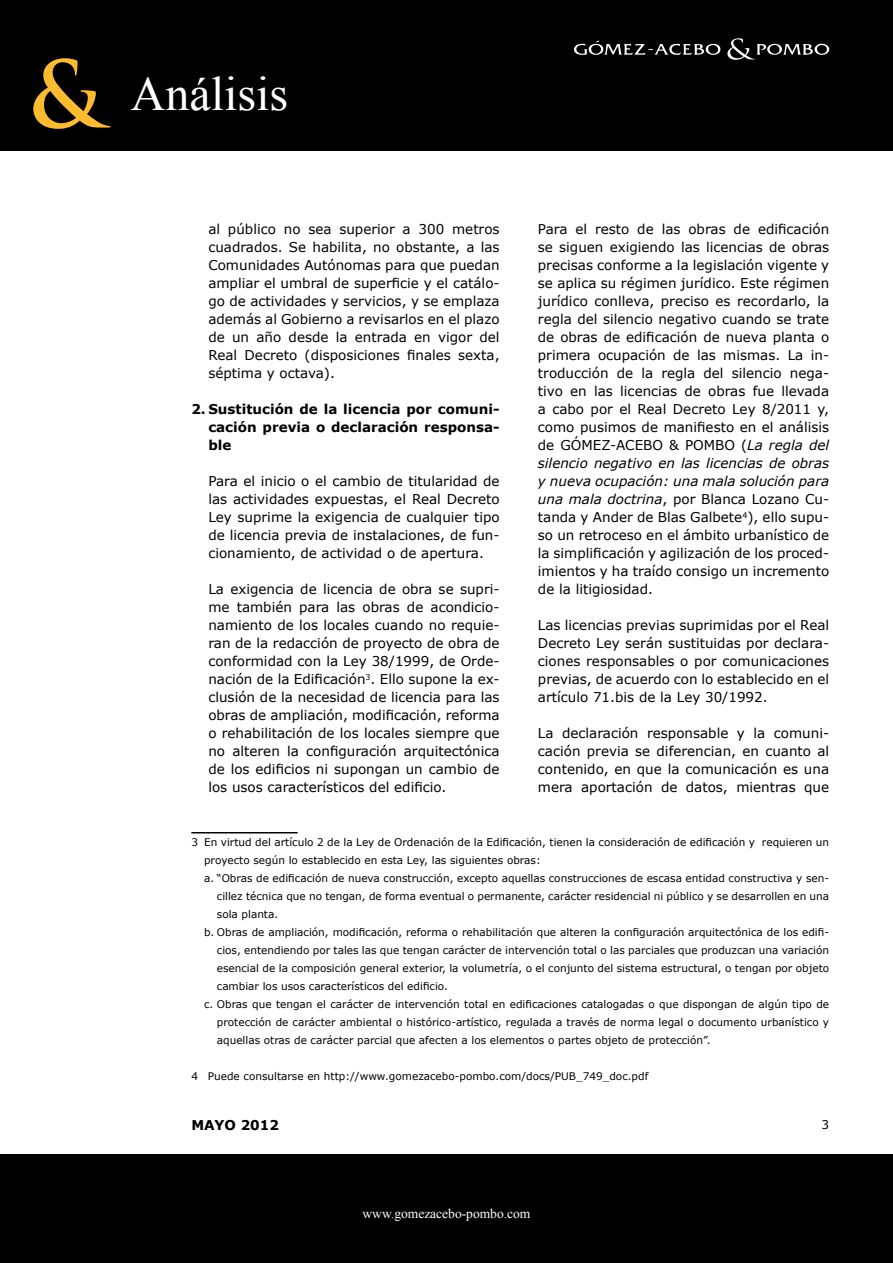
<style>
.page{position:relative;width:893px;height:1263px;background:#fff}
.page>*{position:absolute;margin:0;border:0;box-sizing:border-box;transform-origin:0 0}
.t1{font:700 90px "Trajan Pro";color:#fdbb30}
.t2{font:48px "Times New Roman";color:#fff}
.t3{font:13.5px/18px "Verdana";color:#000;text-align:justify}
.t4{font:700 13.5px/18px "Verdana";color:#000;text-align:justify}
.t5{font:13.5px "Times New Roman";color:#fff}
.t6{font:12px "Verdana";color:#000}
.t7{font:10.5px "Verdana";color:#000}
.s1{font-style:italic}
</style>
<div class="page">
<div style="left:0;top:0;width:893px;height:151px;background:#000"></div>
<div style="left:0;top:1154px;width:893px;height:109px;background:#000"></div>
<svg style="left:727px;top:38px;width:102px;height:22px"></svg>
<svg style="left:574px;top:41px;width:147px;height:14px"></svg>
<hr style="left:191px;top:832px;width:107px;height:1px;background:#000">
<h1 class="t1" style="left:28px;top:39px;width:76px">&amp;</h1>
<h2 class="t2" style="left:131px;top:62px;width:159px">Análisis</h2>
<p class="t3" style="left:208px;top:220px;width:293px">al público no sea superior a 300 metros cuadrados. Se habilita, no obstante, a las Comunidades Autónomas para que puedan ampliar el umbral de superficie y el catálo&shy;go de actividades y servicios, y se emplaza además al Gobierno a revisarlos en el plazo de un año desde la entrada en vigor del Real Decreto (disposiciones finales sexta, séptima y octava).</p>
<p class="t4" style="left:208px;top:400px;width:293px;text-indent:-17px">2. Sustitución de la licencia por comuni&shy;cación previa o declaración responsa&shy;ble</p>
<p class="t3" style="left:208px;top:472px;width:293px">Para el inicio o el cambio de titularidad de las actividades expuestas, el Real Decreto Ley suprime la exigencia de cualquier tipo de licencia previa de instalaciones, de fun&shy;cionamiento, de actividad o de apertura.</p>
<p class="t3" style="left:208px;top:580px;width:293px">La exigencia de licencia de obra se supri&shy;me también para las obras de acondicio&shy;namiento de los locales cuando no requie&shy;ran de la redacción de proyecto de obra de conformidad con la Ley 38/1999, de Orde&shy;nación de la Edificación<sup>3</sup>. Ello supone la ex&shy;clusión de la necesidad de licencia para las obras de ampliación, modificación, reforma o rehabilitación de los locales siempre que no alteren la configuración arquitectónica de los edificios ni supongan un cambio de los usos característicos del edificio.</p>
<p class="t3" style="left:538px;top:220px;width:293px">Para el resto de las obras de edificación se siguen exigiendo las licencias de obras precisas conforme a la legislación vigente y se aplica su régimen jurídico. Este régimen jurídico conlleva, preciso es recordarlo, la regla del silencio negativo cuando se trate de obras de edificación de nueva planta o primera ocupación de las mismas. La in&shy;troducción de la regla del silencio nega&shy;tivo en las licencias de obras fue llevada a cabo por el Real Decreto Ley 8/2011 y, como pusimos de manifiesto en el análisis de GÓMEZ-ACEBO &amp; POMBO (<span class="s1">La regla del silencio negativo en las licencias de obras y nueva ocupación: una mala solución para una mala doctrina</span>, por Blanca Lozano Cu&shy;tanda y Ander de Blas Galbete<sup>4</sup>), ello supu&shy;so un retroceso en el ámbito urbanístico de la simplificación y agilización de los proced&shy;imientos y ha traído consigo un incremento de la litigiosidad.</p>
<p class="t3" style="left:538px;top:616px;width:293px">Las licencias previas suprimidas por el Real Decreto Ley serán sustituidas por declara&shy;ciones responsables o por comunicaciones previas, de acuerdo con lo establecido en el artículo 71.bis de la Ley 30/1992.</p>
<p class="t3" style="left:538px;top:724px;width:293px">La declaración responsable y la comuni&shy;cación previa se diferencian, en cuanto al contenido, en que la comunicación es una mera aportación de datos, mientras que</p>
<p class="t7" style="left:191px;top:835px;width:639px">3 En virtud del artículo 2 de la Ley de Ordenación de la Edificación, tienen la consideración de edificación y requieren un</p>
<p class="t7" style="left:204px;top:853px;width:338px">proyecto según lo establecido en esta Ley, las siguientes obras:</p>
<p class="t7" style="left:204px;top:871px;width:627px">a. “Obras de edificación de nueva construcción, excepto aquellas construcciones de escasa entidad constructiva y sen-</p>
<p class="t7" style="left:217px;top:889px;width:614px">cillez técnica que no tengan, de forma eventual o permanente, carácter residencial ni público y se desarrollen en una</p>
<p class="t7" style="left:217px;top:907px;width:63px">sola planta.</p>
<p class="t7" style="left:204px;top:925px;width:627px">b. Obras de ampliación, modificación, reforma o rehabilitación que alteren la configuración arquitectónica de los edifi-</p>
<p class="t7" style="left:217px;top:943px;width:614px">cios, entendiendo por tales las que tengan carácter de intervención total o las parciales que produzcan una variación</p>
<p class="t7" style="left:217px;top:961px;width:614px">esencial de la composición general exterior, la volumetría, o el conjunto del sistema estructural, o tengan por objeto</p>
<p class="t7" style="left:217px;top:979px;width:233px">cambiar los usos característicos del edificio.</p>
<p class="t7" style="left:204px;top:997px;width:627px">c. Obras que tengan el carácter de intervención total en edificaciones catalogadas o que dispongan de algún tipo de</p>
<p class="t7" style="left:217px;top:1015px;width:614px">protección de carácter ambiental o histórico-artístico, regulada a través de norma legal o documento urbanístico y</p>
<p class="t7" style="left:217px;top:1033px;width:495px">aquellas otras de carácter parcial que afecten a los elementos o partes objeto de protección”.</p>
<p class="t7" style="left:191px;top:1069px;width:459px">4 Puede consultarse en http://www.gomezacebo-pombo.com/docs/PUB_749_doc.pdf</p>
<p class="t4" style="left:191px;top:1116px;width:89px">MAYO 2012</p>
<p class="t5" style="left:363px;top:1204px;width:169px">www.gomezacebo-pombo.com</p>
<p class="t6" style="left:822px;top:1117px;width:9px">3</p>
</div>
